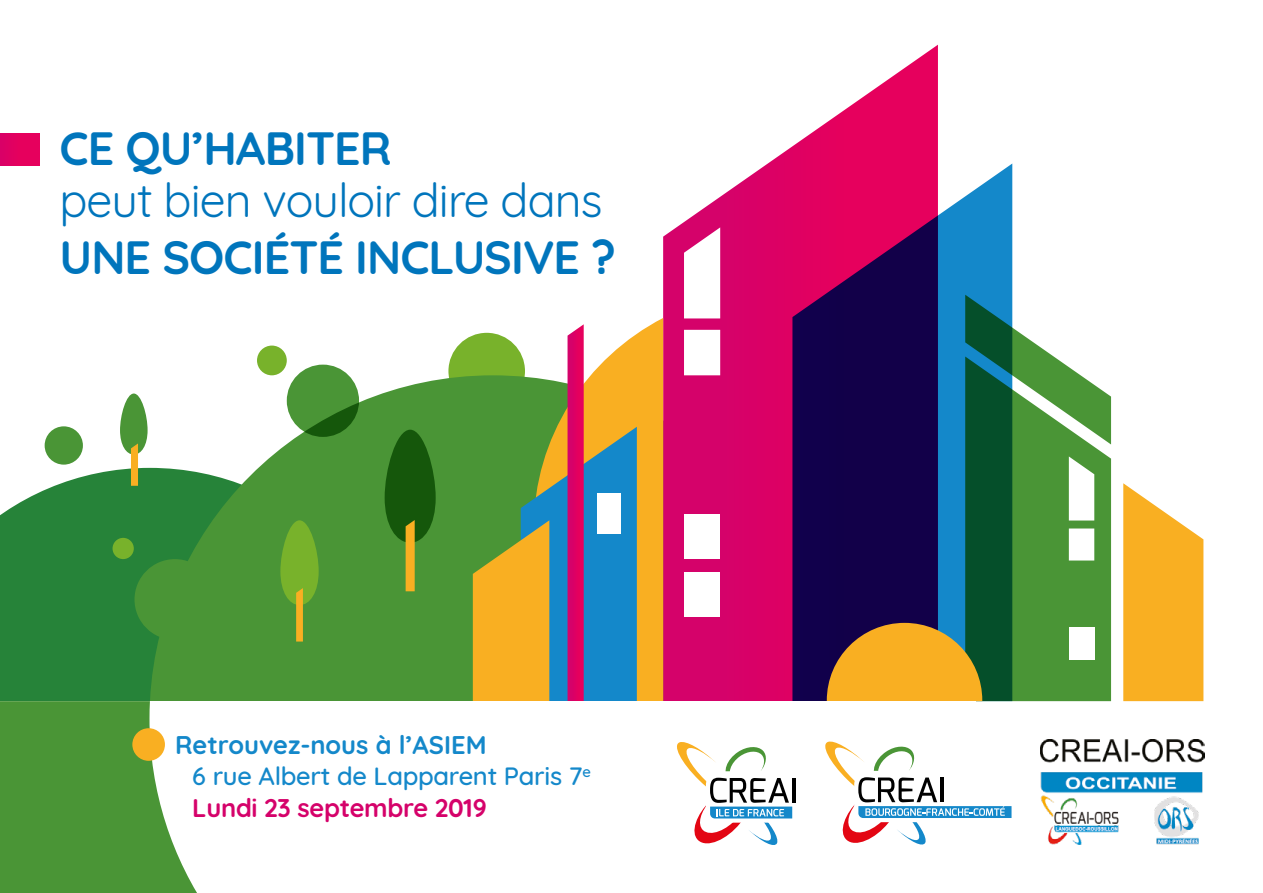
<style>
.page{position:relative;width:1263px;height:893px;background:#fff}
.page>*{position:absolute;margin:0;border:0;box-sizing:border-box;transform-origin:0 0}
.t1{font:700 46.5px "Quicksand";letter-spacing:-.02em;color:#0075bc}
.t2{font:46.5px "Quicksand";letter-spacing:-.02em;color:#0075bc}
.t3{font:500 25.5px "Quicksand";letter-spacing:-.01em;color:#1488ca}
.t4{font:700 25.5px "Quicksand";color:#1488ca}
.t5{font:700 25.5px "Quicksand";letter-spacing:-.01em;color:#d5026a}
</style>
<div class="page">
<div style="left:448px;top:333px;width:77px;height:76px;background:#78b22b;border-radius:50%"></div>
<div style="left:0;top:468px;width:149px;height:233px;background:#268339"></div>
<svg style="left:149px;top:375px;width:324px;height:326px;fill:#4a9536"></svg>
<div style="left:1012px;top:444px;width:99px;height:257px;background:#4a9536"></div>
<svg style="left:1012px;top:295px;width:99px;height:149px"></svg>
<svg style="left:663px;top:45px;width:275px;height:656px"></svg>
<svg style="left:792px;top:164px;width:220px;height:537px;background:#322761"></svg>
<svg style="left:1123px;top:483px;width:80px;height:218px;background:#f9ba40"></svg>
<svg style="left:827px;top:623px;width:155px;height:78px;background:#c7942d"></svg>
<div style="left:637px;top:318px;width:26px;height:383px;background:#f9af22"></div>
<svg style="left:473px;top:324px;width:164px;height:377px;background:#8c936f"></svg>
<svg style="left:280px;top:520px;width:39px;height:121px;background:#6ea52e"></svg>
<svg style="left:385px;top:430px;width:51px;height:161px;background:#3b761e"></svg>
<svg style="left:287px;top:365px;width:72px;height:72px;background:#3f882d"></svg>
<div style="left:45px;top:426px;width:38px;height:39px;background:#4a9536;border-radius:50%"></div>
<div style="left:113px;top:538px;width:21px;height:21px;background:#78b22b;border-radius:50%"></div>
<div style="left:257px;top:346px;width:30px;height:29px;background:#78b22b;border-radius:50%"></div>
<div style="left:134px;top:559px;width:81px;height:81px;background:#4a9536;border-radius:50%"></div>
<svg style="left:120px;top:393px;width:28px;height:93px"></svg>
<svg style="left:0;top:701px;width:197px;height:192px"></svg>
<div style="left:132px;top:728px;width:33px;height:33px;background:#f9af22;border-radius:50%"></div>
<svg style="left:684px;top:227px;width:36px;height:148px"></svg>
<svg style="left:1069px;top:456px;width:25px;height:104px"></svg>
<div style="left:597px;top:493px;width:24px;height:40px;background:#fff"></div>
<div style="left:684px;top:573px;width:35px;height:44px;background:#fff"></div>
<div style="left:684px;top:515px;width:35px;height:44px;background:#fff"></div>
<div style="left:1069px;top:628px;width:25px;height:32px;background:#fff"></div>
<div style="left:0;top:133px;width:39px;height:32px;background:#e5005d"></div>
<hr style="left:792px;top:778px;width:3px;height:25px;background:#000">
<svg style="left:677px;top:742px;width:115px;height:103px"></svg>
<svg style="left:825px;top:741px;width:186px;height:104px"></svg>
<img style="left:1040px;top:739px;width:164px;height:106px">
<p class="t1" style="left:60px;top:110px;width:334px">CE QU’HABITER</p>
<p class="t2" style="left:60px;top:165px;width:544px">peut bien vouloir dire dans</p>
<p class="t1" style="left:60px;top:219px;width:558px">UNE SOCIÉTÉ INCLUSIVE ?</p>
<p class="t4" style="left:175px;top:723px;width:313px">Retrouvez-nous à l’ASIEM</p>
<p class="t3" style="left:192px;top:756px;width:400px">6 rue Albert de Lapparent Paris 7<sup>e</sup></p>
<p class="t5" style="left:192px;top:786px;width:296px">Lundi 23 septembre 2019</p>
</div>
